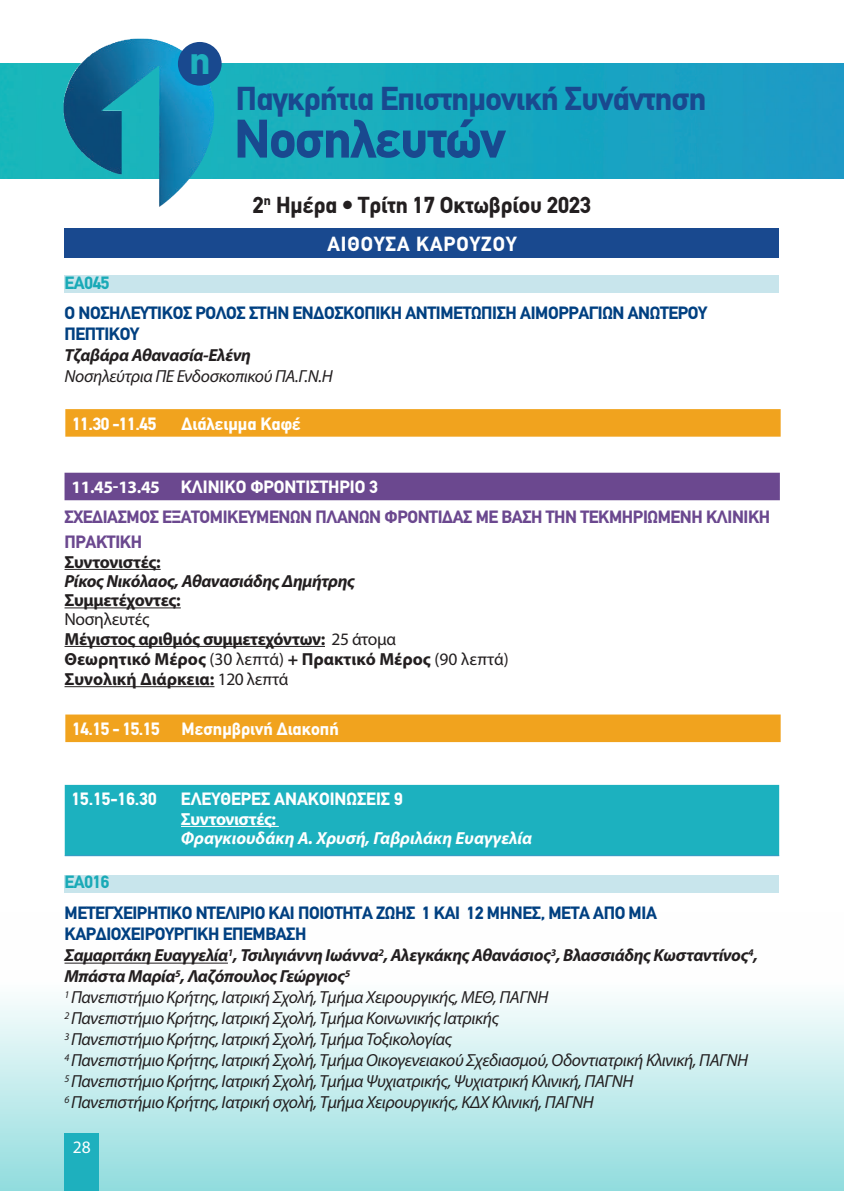
<style>
.page{position:relative;width:844px;height:1191px;background:#fff}
.page>*{position:absolute;margin:0;border:0;box-sizing:border-box;transform-origin:0 0}
.t1{font:700 53.2px "CF Din";letter-spacing:-.02em;color:#19498f}
.t2{font:700 39.02px "CF Din";color:#1eb0be}
.t3{font:700 32.55px "CF Din";letter-spacing:-.02em;color:#19498f}
.t4{font:700 22.75px "CF Din";color:#231f20}
.t5{font:700 20.12px "CF Din";letter-spacing:.05em;color:#fff}
.t6{font:italic 17.5px/21px "Myriad Pro";letter-spacing:-.02em;color:#231f20}
.t7{font:700 17.5px/21px "CF Din";letter-spacing:-.02em;color:#014081}
.t8{font:700 17.5px/19.8px "Myriad Pro";letter-spacing:-.015em;color:#231f20}
.t9{font:700 17.5px/29.9px "CF Din";letter-spacing:-.02em;color:#6b488f}
.t10{font:700 17.5px "CF Din";color:#fff}
.t11{font:italic 700 17.5px "Myriad Pro";letter-spacing:-.02em;color:#231f20}
.t12{font:italic 700 17.5px "Myriad Pro";color:#fff}
.t13{font:700 17.5px "Myriad Pro";letter-spacing:-.025em;color:#fff}
.t14{font:700 17.5px "CF Din";letter-spacing:-.02em;color:#19aab7}
.t15{font:17.5px "Myriad Pro";color:#fff}
.s1{font-family:"Myriad Pro";color:#fff}
.s2{color:#fff}
.s3{font-weight:400}
.s4{font-weight:700}
</style>
<div class="page">
<div style="left:0;top:912px;width:843px;height:279px;background:linear-gradient(to bottom,#fff,#97dee0)"></div>
<div style="left:64px;top:1133px;width:35px;height:58px;background:#1eb0be"></div>
<img style="left:0;top:63px;width:843px;height:115px">
<img style="left:55px;top:38px;width:170px;height:169px">
<div style="left:178px;top:42px;width:43px;height:44px;background:#19498f;border-radius:50%"></div>
<div style="left:64px;top:228px;width:715px;height:30px;background:#19498f"></div>
<div style="left:64px;top:275px;width:715px;height:18px;background:#c8e5ec"></div>
<svg style="left:65px;top:409px;width:715px;height:28px;background:#f1a422"></svg>
<div style="left:65px;top:714px;width:715px;height:28px;background:#f1a31e"></div>
<div style="left:64px;top:473px;width:715px;height:27px;background:#6b488f"></div>
<hr style="left:64px;top:569px;width:97px;height:1px;background:#231f20">
<hr style="left:64px;top:607px;width:117px;height:1px;background:#231f20">
<hr style="left:64px;top:646px;width:261px;height:1px;background:#231f20">
<hr style="left:64px;top:686px;width:150px;height:1px;background:#231f20">
<div style="left:65px;top:785px;width:714px;height:70px;background:#1cb1bf"></div>
<hr style="left:65px;top:855px;width:109px;height:1px;background:#2d94c1">
<hr style="left:174px;top:855px;width:605px;height:1px;background:#2d94c1">
<hr style="left:181px;top:826px;width:98px;height:1px;background:#fff">
<div style="left:64px;top:875px;width:715px;height:17px;background:#c8e5ec"></div>
<hr style="left:64px;top:962px;width:164px;height:1px;background:#231f20">
<h2 class="t2" style="left:189px;top:39px;width:23px">η</h2>
<h3 class="t3" style="left:236px;top:81px;width:472px">Παγκρήτια Επιστημονική Συνάντηση</h3>
<h1 class="t1" style="left:234px;top:110px;width:273px">Νοσηλευτών</h1>
<h3 class="t4" style="left:253px;top:193px;width:339px">2<sup>η</sup> Ημέρα • Tρίτη 17 Οκτωβρίου 2023</h3>
<p class="t5" style="left:327px;top:233px;width:190px">ΑΙΘΟΥΣΑ ΚΑΡΟΥΖΟΥ</p>
<p class="t14" style="left:64px;top:273px;width:46px">ΕΑ045</p>
<p class="t7" style="left:64px;top:303px;width:644px">Ο ΝΟΣΗΛΕΥΤΙΚΟΣ ΡΟΛΟΣ ΣΤΗΝ ΕΝΔΟΣΚΟΠΙΚΗ ΑΝΤΙΜΕΤΩΠΙΣΗ ΑΙΜΟΡΡΑΓΙΩΝ ΑΝΩΤΕΡΟΥ<br>ΠΕΠΤΙΚΟΥ</p>
<p class="t11" style="left:64px;top:344px;width:188px">Τζαβάρα Αθανασία-Ελένη</p>
<p class="t6" style="left:64px;top:366px;width:270px">Νοσηλεύτρια ΠΕ Ενδοσκοπικού ΠΑ.Γ.Ν.Η</p>
<p class="t10" style="left:72px;top:414px;width:85px">11.30 -11.45</p>
<p class="t10" style="left:181px;top:414px;width:121px">Διάλειμμα Καφέ</p>
<p class="t9" style="left:64px;top:472px;width:704px;text-indent:7px"><span class="s1">11.45-13.45</span> <span class="s2">ΚΛΙΝΙΚΌ ΦΡΟΝΤΙΣΤΉΡΙΟ 3<br></span>ΣΧΕΔΙΑΣΜΌΣ ΕΞΑΤΟΜΙΚΕΥΜΈΝΩΝ ΠΛΆΝΩΝ ΦΡΟΝΤΊΔΑΣ ΜΕ ΒΆΣΗ ΤΗΝ ΤΕΚΜΗΡΙΩΜΈΝΗ ΚΛΙΝΙΚΉ</p>
<p class="t9" style="left:64px;top:527px;width:77px">ΠΡΑΚΤΙΚΉ</p>
<p class="t8" style="left:64px;top:551px;width:98px">Συντονιστές:</p>
<p class="t11" style="left:64px;top:569px;width:292px">Ρίκος Νικόλαος, Αθανασιάδης Δημήτρης</p>
<p class="t8" style="left:64px;top:590px;width:118px">Συμμετέχοντες:</p>
<p class="t8" style="left:64px;top:609px;width:445px"><span class="s3">Νοσηλευτές<br></span>Μέγιστος αριθμός συμμετεχόντων: <span class="s3">25 άτομα<br></span>Θεωρητικό Μέρος <span class="s3">(30 λεπτά)</span> + Πρακτικό Μέρος <span class="s3">(90 λεπτά)<br></span>Συνολική Διάρκεια: <span class="s3">120 λεπτά</span></p>
<p class="t10" style="left:72px;top:719px;width:268px">14.15 - 15.15 Μεσημβρινή Διακοπή</p>
<p class="t10" style="left:72px;top:790px;width:86px">15.15-16.30</p>
<p class="t10" style="left:181px;top:790px;width:223px">ΕΛΕΎΘΕΡΕΣ ΑΝΑΚΟΙΝΏΣΕΙΣ 9</p>
<p class="t13" style="left:181px;top:807px;width:97px">Συντονιστές:</p>
<p class="t12" style="left:181px;top:826px;width:352px">Φραγκιουδάκη Α. Χρυσή, Γαβριλάκη Ευαγγελία</p>
<p class="t14" style="left:64px;top:872px;width:46px">ΕΑ016</p>
<p class="t7" style="left:64px;top:903px;width:593px">ΜΕΤΕΓΧΕΙΡΗΤΙΚΟ ΝΤΕΛΙΡΙΟ ΚΑΙ ΠΟΙΟΤΗΤΑ ΖΩΗΣ 1 ΚΑΙ 12 ΜΗΝΕΣ, ΜΕΤΑ ΑΠΟ ΜΙΑ<br>ΚΑΡΔΙΟΧΕΙΡΟΥΡΓΙΚΗ ΕΠΕΜΒΑΣΗ</p>
<p class="t6" style="left:64px;top:944px;width:695px"><span class="s4">Σαμαριτάκη Ευαγγελία</span><sup>1</sup><span class="s4">, Τσιλιγιάννη Ιωάννα</span><sup>2</sup><span class="s4">, Αλεγκάκης Αθανάσιος</span><sup>3</sup><span class="s4">, Βλασσιάδης Κωσταντίνος</span><sup>4</sup><span class="s4">, Μπάστα Μαρία</span><sup>5</sup><span class="s4">, Λαζόπουλος Γεώργιος</span><sup>5<br></sup><sup>1</sup> Πανεπιστήμιο Κρήτης, Ιατρική Σχολή, Τμήμα Χειρουργικής, ΜΕΘ, ΠΑΓΝΗ<br><sup>2</sup> Πανεπιστήμιο Κρήτης, Ιατρική Σχολή, Τμήμα Κοινωνικής Ιατρικής<br><sup>3</sup> Πανεπιστήμιο Κρήτης, Ιατρική Σχολή, Τμήμα Τοξικολογίας<br><sup>4</sup> Πανεπιστήμιο Κρήτης, Ιατρική Σχολή, Τμήμα Οικογενειακού Σχεδιασμού, Οδοντιατρική Κλινική, ΠΑΓΝΗ<br><sup>5</sup> Πανεπιστήμιο Κρήτης, Ιατρική Σχολή, Τμήμα Ψυχιατρικής, Ψυχιατρική Κλινική, ΠΑΓΝΗ<br><sup>6</sup> Πανεπιστήμιο Κρήτης, Ιατρική σχολή, Τμήμα Χειρουργικής, ΚΔΧ Κλινική, ΠΑΓΝΗ</p>
<p class="t15" style="left:73px;top:1136px;width:19px">28</p>
</div>
